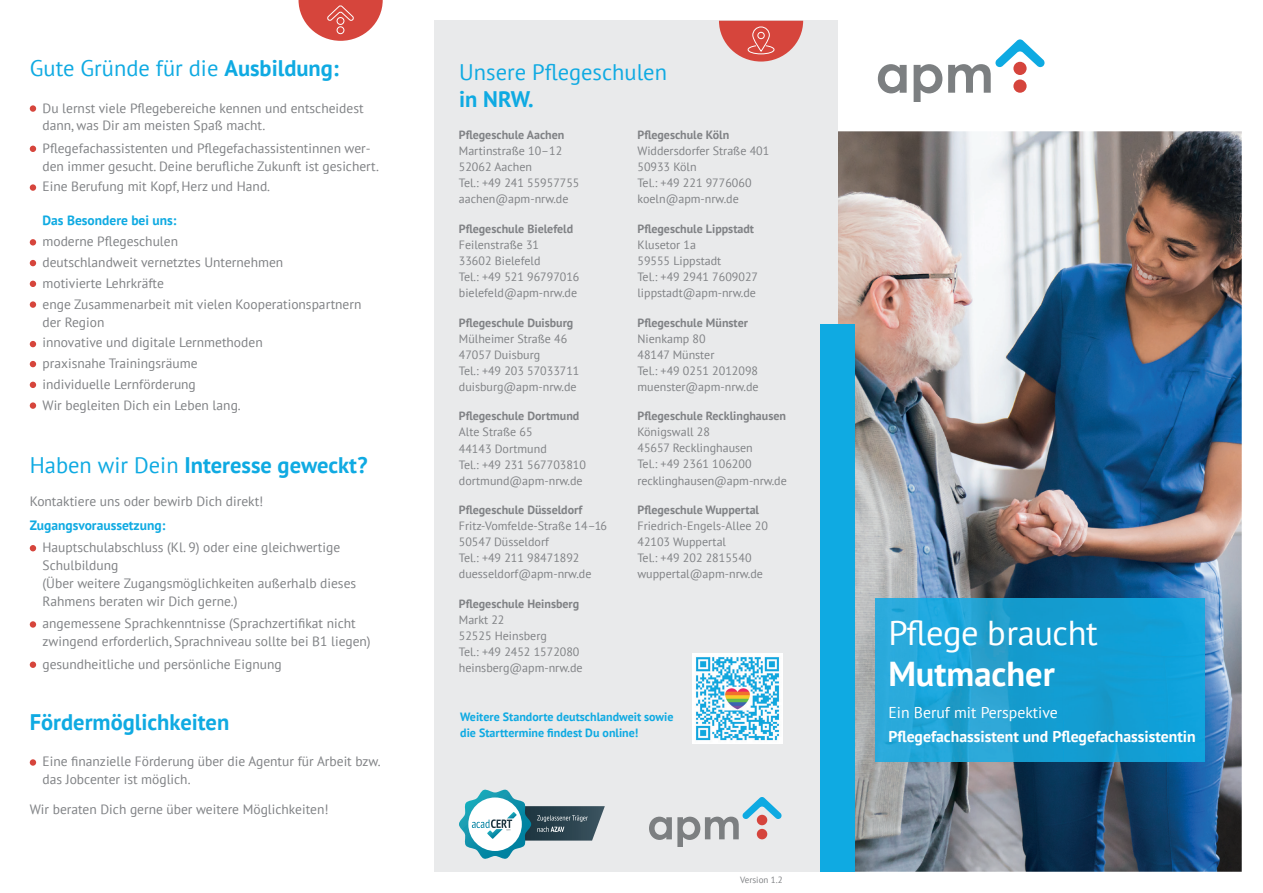
<style>
.page{position:relative;width:1263px;height:893px;background:#fff}
.page>*{position:absolute;margin:0;border:0;box-sizing:border-box;transform-origin:0 0}
.t1{font:34.5px "PT Sans";letter-spacing:-.01em;color:#fff}
.t2{font:700 34.5px "PT Sans";color:#fff}
.t3{font:700 22.5px "PT Sans";color:#0faae2}
.t4{font:22.5px "PT Sans";color:#0faae2}
.t5{font:700 15.75px "PT Sans";color:#fff}
.t6{font:15.75px "PT Sans";color:#fff}
.t7{font:13.5px/18px "PT Sans";color:#808285}
.t8{font:700 13.5px "PT Sans";color:#0faae2}
.t9{font:12px/16px "PT Sans";color:#808285}
.t10{font:700 12px "PT Sans";color:#808285}
.t11{font:700 12px/16.5px "PT Sans";color:#0faae2}
.t12{font:9px "PT Sans";color:#808285}
.s1{font-weight:700}
.s2{font-weight:400}
</style>
<div class="page">
<img style="left:838px;top:131px;width:404px;height:741px">
<div style="left:434px;top:21px;width:404px;height:851px;background:#e9eaeb"></div>
<div style="left:821px;top:325px;width:34px;height:547px;background:#0faae2"></div>
<svg style="left:298px;top:0;width:85px;height:41px"></svg>
<svg style="left:719px;top:21px;width:84px;height:41px"></svg>
<div style="left:757px;top:32px;width:8px;height:7px;border:1px solid #fff;border-radius:50%"></div>
<div style="left:752px;top:27px;width:18px;height:25px;border:1px solid #fff;border-radius:8px"></div>
<svg style="left:459px;top:789px;width:146px;height:70px"></svg>
<img style="left:875px;top:598px;width:329px;height:163px">
<svg style="left:30px;top:545px;width:6px;height:6px"></svg>
<div style="left:30px;top:621px;width:6px;height:7px;background:#d6453c;border-radius:50%"></div>
<div style="left:30px;top:661px;width:6px;height:7px;background:#d6453c;border-radius:50%"></div>
<div style="left:30px;top:759px;width:6px;height:7px;background:#d6453c;border-radius:50%"></div>
<div style="left:30px;top:105px;width:6px;height:7px;background:#d6453c;border-radius:50%"></div>
<svg style="left:30px;top:146px;width:6px;height:6px"></svg>
<div style="left:30px;top:184px;width:6px;height:7px;background:#d6453c;border-radius:50%"></div>
<div style="left:30px;top:239px;width:6px;height:7px;background:#d6453c;border-radius:50%"></div>
<svg style="left:30px;top:260px;width:6px;height:6px"></svg>
<svg style="left:30px;top:281px;width:6px;height:6px"></svg>
<div style="left:30px;top:301px;width:6px;height:7px;background:#d6453c;border-radius:50%"></div>
<svg style="left:30px;top:341px;width:6px;height:6px"></svg>
<svg style="left:30px;top:361px;width:6px;height:6px"></svg>
<svg style="left:30px;top:382px;width:6px;height:6px"></svg>
<div style="left:30px;top:402px;width:6px;height:7px;background:#d6453c;border-radius:50%"></div>
<img style="left:692px;top:653px;width:90px;height:91px">
<svg style="left:878px;top:64px;width:29px;height:29px"></svg>
<svg style="left:914px;top:64px;width:28px;height:37px"></svg>
<svg style="left:948px;top:39px;width:97px;height:54px"></svg>
<svg style="left:649px;top:797px;width:133px;height:49px"></svg>
<h2 class="t4" style="left:30px;top:54px;width:311px">Gute Gründe für die <span class="s1">Ausbildung:</span></h2>
<p class="t7" style="left:43px;top:98px;width:323px">Du lernst viele Pflegebereiche kennen und entscheidest dann, was Dir am meisten Spaß macht.</p>
<p class="t7" style="left:43px;top:139px;width:338px">Pflegefachassistenten und Pflegefachassistentinnen wer&shy;den immer gesucht. Deine berufliche Zukunft ist gesichert.</p>
<p class="t7" style="left:43px;top:177px;width:229px">Eine Berufung mit Kopf, Herz und Hand.</p>
<p class="t8" style="left:43px;top:211px;width:135px">Das Besondere bei uns:</p>
<p class="t7" style="left:43px;top:231px;width:320px;line-height:20.7px">moderne Pflegeschulen<br>deutschlandweit vernetztes Unternehmen<br>motivierte Lehrkräfte<br>enge Zusammenarbeit mit vielen Kooperationspartnern</p>
<p class="t7" style="left:43px;top:311px;width:222px;line-height:20.7px">der Region<br>innovative und digitale Lernmethoden praxisnahe Trainingsräume individuelle Lernförderung<br>Wir begleiten Dich ein Leben lang.</p>
<h2 class="t3" style="left:30px;top:451px;width:339px"><span class="s2">Haben wir Dein</span> Interesse geweckt?</h2>
<p class="t7" style="left:30px;top:491px;width:235px">Kontaktiere uns oder bewirb Dich direkt!</p>
<p class="t8" style="left:30px;top:516px;width:137px">Zugangsvoraussetzung:</p>
<p class="t7" style="left:43px;top:538px;width:315px">Hauptschulabschluss (Kl. 9) oder eine gleichwertige Schulbildung<br>(Über weitere Zugangsmöglichkeiten außerhalb dieses Rahmens beraten wir Dich gerne.)</p>
<p class="t7" style="left:43px;top:614px;width:330px">angemessene Sprachkenntnisse (Sprachzertifikat nicht zwingend erforderlich, Sprachniveau sollte bei B1 liegen)</p>
<p class="t7" style="left:43px;top:655px;width:241px">gesundheitliche und persönliche Eignung</p>
<h2 class="t3" style="left:30px;top:707px;width:201px">Fördermöglichkeiten</h2>
<p class="t7" style="left:43px;top:752px;width:339px">Eine finanzielle Förderung über die Agentur für Arbeit bzw. das Jobcenter ist möglich.</p>
<p class="t7" style="left:30px;top:800px;width:300px">Wir beraten Dich gerne über weitere Möglichkeiten!</p>
<h2 class="t4" style="left:459px;top:58px;width:209px">Unsere Pflegeschulen</h2>
<h2 class="t3" style="left:459px;top:84px;width:76px">in NRW.</h2>
<p class="t10" style="left:459px;top:127px;width:107px">Pflegeschule Aachen</p>
<p class="t9" style="left:459px;top:143px;width:122px">Martinstraße 10–12<br>52062 Aachen<br>Tel.: +49 241 55957755 aachen@apm-nrw.de</p>
<p class="t10" style="left:459px;top:221px;width:116px">Pflegeschule Bielefeld</p>
<p class="t9" style="left:459px;top:236px;width:122px">Feilenstraße 31<br>33602 Bielefeld<br>Tel.: +49 521 96797016 bielefeld@apm-nrw.de</p>
<p class="t10" style="left:459px;top:314px;width:116px">Pflegeschule Duisburg</p>
<p class="t9" style="left:459px;top:330px;width:122px">Mülheimer Straße 46<br>47057 Duisburg<br>Tel.: +49 203 57033711 duisburg@apm-nrw.de</p>
<p class="t10" style="left:459px;top:408px;width:122px">Pflegeschule Dortmund</p>
<p class="t9" style="left:459px;top:424px;width:129px">Alte Straße 65<br>44143 Dortmund<br>Tel.: +49 231 567703810 dortmund@apm-nrw.de</p>
<p class="t10" style="left:459px;top:502px;width:125px">Pflegeschule Düsseldorf</p>
<p class="t9" style="left:459px;top:518px;width:150px">Fritz-Vomfelde-Straße 14–16<br>50547 Düsseldorf<br>Tel.: +49 211 98471892 duesseldorf@apm-nrw.de</p>
<p class="t10" style="left:459px;top:596px;width:122px">Pflegeschule Heinsberg</p>
<p class="t9" style="left:459px;top:611px;width:125px">Markt 22<br>52525 Heinsberg<br>Tel.: +49 2452 1572080 heinsberg@apm-nrw.de</p>
<p class="t10" style="left:637px;top:127px;width:93px">Pflegeschule Köln</p>
<p class="t9" style="left:637px;top:143px;width:133px">Widdersdorfer Straße 401<br>50933 Köln<br>Tel.: +49 221 9776060 koeln@apm-nrw.de</p>
<p class="t10" style="left:637px;top:221px;width:118px">Pflegeschule Lippstadt</p>
<p class="t9" style="left:637px;top:236px;width:122px">Klusetor 1a<br>59555 Lippstadt<br>Tel.: +49 2941 7609027 lippstadt@apm-nrw.de</p>
<p class="t10" style="left:637px;top:314px;width:112px">Pflegeschule Münster</p>
<p class="t9" style="left:637px;top:330px;width:123px">Nienkamp 80<br>48147 Münster<br>Tel.: +49 0251 2012098 muenster@apm-nrw.de</p>
<p class="t10" style="left:637px;top:408px;width:150px">Pflegeschule Recklinghausen</p>
<p class="t9" style="left:637px;top:424px;width:151px">Königswall 28<br>45657 Recklinghausen<br>Tel.: +49 2361 106200 recklinghausen@apm-nrw.de</p>
<p class="t10" style="left:637px;top:502px;width:123px">Pflegeschule Wuppertal</p>
<p class="t9" style="left:637px;top:518px;width:132px">Friedrich-Engels-Allee 20<br>42103 Wuppertal<br>Tel.: +49 202 2815540 wuppertal@apm-nrw.de</p>
<p class="t11" style="left:460px;top:708px;width:215px">Weitere Standorte deutschlandweit sowie die Starttermine findest Du online!</p>
<p class="t12" style="left:740px;top:874px;width:44px">Version 1.2</p>
<h1 class="t1" style="left:888px;top:611px;width:211px">Pflege braucht</h1>
<h1 class="t2" style="left:888px;top:651px;width:168px">Mutmacher</h1>
<p class="t6" style="left:888px;top:703px;width:171px">Ein Beruf mit Perspektive</p>
<p class="t5" style="left:888px;top:726px;width:309px">Pflegefachassistent und Pflegefachassistentin</p>
</div>
